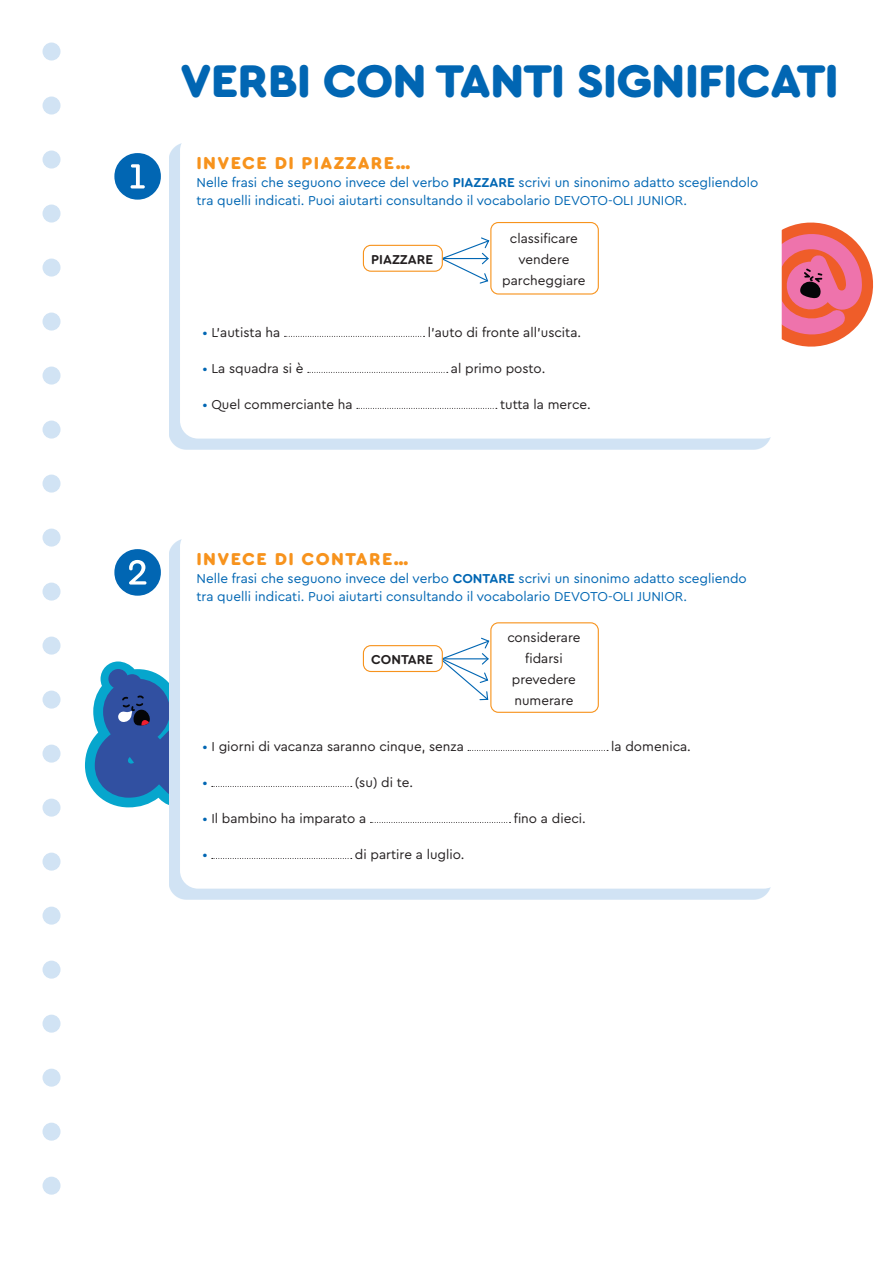
<style>
.page{position:relative;width:893px;height:1263px;background:#fff}
.page>*{position:absolute;margin:0;border:0;box-sizing:border-box;transform-origin:0 0}
.Numerone{font:54px "Cera Round Pro";color:#0166b3}
.Titolo{font:900 48px "Cera Round Pro";letter-spacing:-.02em;color:#0166b3}
.Sottotitolo{font:900 18px "Cera Round Pro";letter-spacing:.075em;color:#f7931d}
.Testo{font:13.5px/18px "Cera Round Pro";color:#0166b3}
.Tabella_-_testo{font:13.5px "Cera Round Pro";color:#231f20}
.Tabella_-_testo-2{font:700 13.5px "Cera Round Pro";color:#231f20}
.Tabella_-_testo-3{font:13.5px "Cera Round Pro";color:#0166b3}
.s1{font-weight:700}
.s2{color:#0166b3}
</style>
<div class="page">
<svg style="left:782px;top:222px;width:92px;height:125px"></svg>
<svg style="left:85px;top:661px;width:84px;height:146px"></svg>
<div style="left:43px;top:97px;width:18px;height:18px;background:#d1e3f4;border-radius:50%"></div>
<div style="left:43px;top:43px;width:18px;height:18px;background:#d1e3f4;border-radius:50%"></div>
<div style="left:43px;top:151px;width:18px;height:18px;background:#d1e3f4;border-radius:50%"></div>
<div style="left:43px;top:205px;width:18px;height:18px;background:#d1e3f4;border-radius:50%"></div>
<div style="left:43px;top:259px;width:18px;height:18px;background:#d1e3f4;border-radius:50%"></div>
<div style="left:43px;top:313px;width:18px;height:18px;background:#d1e3f4;border-radius:50%"></div>
<div style="left:43px;top:367px;width:18px;height:18px;background:#d1e3f4;border-radius:50%"></div>
<div style="left:43px;top:421px;width:18px;height:18px;background:#d1e3f4;border-radius:50%"></div>
<div style="left:43px;top:475px;width:18px;height:18px;background:#d1e3f4;border-radius:50%"></div>
<div style="left:43px;top:529px;width:18px;height:18px;background:#d1e3f4;border-radius:50%"></div>
<div style="left:43px;top:583px;width:18px;height:18px;background:#d1e3f4;border-radius:50%"></div>
<div style="left:43px;top:637px;width:18px;height:18px;background:#d1e3f4;border-radius:50%"></div>
<div style="left:43px;top:691px;width:18px;height:18px;background:#d1e3f4;border-radius:50%"></div>
<div style="left:43px;top:745px;width:18px;height:18px;background:#d1e3f4;border-radius:50%"></div>
<div style="left:43px;top:799px;width:18px;height:18px;background:#d1e3f4;border-radius:50%"></div>
<div style="left:43px;top:853px;width:18px;height:18px;background:#d1e3f4;border-radius:50%"></div>
<div style="left:43px;top:907px;width:18px;height:18px;background:#d1e3f4;border-radius:50%"></div>
<div style="left:43px;top:961px;width:18px;height:18px;background:#d1e3f4;border-radius:50%"></div>
<div style="left:43px;top:1015px;width:18px;height:18px;background:#d1e3f4;border-radius:50%"></div>
<div style="left:43px;top:1069px;width:18px;height:18px;background:#d1e3f4;border-radius:50%"></div>
<div style="left:43px;top:1123px;width:18px;height:18px;background:#d1e3f4;border-radius:50%"></div>
<div style="left:43px;top:1177px;width:18px;height:18px;background:#d1e3f4;border-radius:50%"></div>
<div style="left:169px;top:143px;width:602px;height:306px;background:#d1e3f4"></div>
<div style="left:180px;top:133px;width:602px;height:306px;background:#fff;border-radius:18px"></div>
<svg style="left:284px;top:336px;width:141px;height:1px"></svg>
<svg style="left:308px;top:372px;width:140px;height:1px"></svg>
<svg style="left:357px;top:408px;width:140px;height:1px"></svg>
<div style="left:490px;top:222px;width:109px;height:73px;border:1px solid #f7931d;border-radius:7px"></div>
<svg style="left:436px;top:237px;width:54px;height:47px"></svg>
<div style="left:363px;top:245px;width:79px;height:26px;background:#fff;border-radius:8px"></div>
<div style="left:363px;top:245px;width:80px;height:27px;border:1px solid #f7931d;border-radius:8px"></div>
<div style="left:169px;top:539px;width:602px;height:360px;background:#d1e3f4"></div>
<div style="left:180px;top:529px;width:602px;height:360px;background:#fff;border-radius:18px"></div>
<svg style="left:468px;top:750px;width:140px;height:1px"></svg>
<svg style="left:212px;top:786px;width:140px;height:1px"></svg>
<svg style="left:370px;top:822px;width:140px;height:1px"></svg>
<svg style="left:212px;top:858px;width:140px;height:1px"></svg>
<div style="left:490px;top:622px;width:109px;height:91px;border:1px solid #f7931d;border-radius:7px"></div>
<svg style="left:438px;top:637px;width:52px;height:64px"></svg>
<div style="left:363px;top:646px;width:79px;height:25px;background:#fff;border-radius:8px"></div>
<div style="left:363px;top:645px;width:80px;height:27px;border:1px solid #f7931d;border-radius:8px"></div>
<p class="Titolo" style="left:180px;top:46px;width:660px">VERBI CON TANTI SIGNIFICATI</p>
<p class="Numerone" style="left:111px;top:139px;width:54px">❶</p>
<p class="Sottotitolo" style="left:196px;top:150px;width:215px">INVECE DI PIAZZARE…</p>
<p class="Testo" style="left:196px;top:172px;width:563px">Nelle frasi che seguono invece del verbo <span class="s1">PIAZZARE</span> scrivi un sinonimo adatto scegliendolo tra quelli indicati. Puoi aiutarti consultando il vocabolario DEVOTO-OLI JUNIOR.</p>
<p class="Tabella_-_testo-2" style="left:371px;top:250px;width:63px">PIAZZARE</p>
<p class="Tabella_-_testo" style="left:510px;top:229px;width:70px">classificare</p>
<p class="Tabella_-_testo" style="left:518px;top:250px;width:53px">vendere</p>
<p class="Tabella_-_testo" style="left:502px;top:271px;width:85px">parcheggiare</p>
<p class="Tabella_-_testo" style="left:202px;top:323px;width:79px"><span class="s2">•</span> L’autista ha</p>
<p class="Tabella_-_testo" style="left:428px;top:323px;width:155px">l’auto di fronte all’uscita.</p>
<p class="Tabella_-_testo" style="left:202px;top:359px;width:103px"><span class="s2">•</span> La squadra si è</p>
<p class="Tabella_-_testo" style="left:451px;top:359px;width:96px">al primo posto.</p>
<p class="Tabella_-_testo" style="left:202px;top:395px;width:152px"><span class="s2">•</span> Quel commerciante ha</p>
<p class="Tabella_-_testo" style="left:500px;top:395px;width:92px">tutta la merce.</p>
<p class="Numerone" style="left:111px;top:535px;width:54px">❷</p>
<p class="Sottotitolo" style="left:196px;top:546px;width:214px">INVECE DI CONTARE…</p>
<p class="Testo" style="left:196px;top:568px;width:552px">Nelle frasi che seguono invece del verbo <span class="s1">CONTARE</span> scrivi un sinonimo adatto scegliendo tra quelli indicati. Puoi aiutarti consultando il vocabolario DEVOTO-OLI JUNIOR.</p>
<p class="Tabella_-_testo-2" style="left:371px;top:650px;width:63px">CONTARE</p>
<p class="Tabella_-_testo" style="left:507px;top:628px;width:75px">considerare</p>
<p class="Tabella_-_testo" style="left:525px;top:649px;width:39px">fidarsi</p>
<p class="Tabella_-_testo" style="left:512px;top:670px;width:66px">prevedere</p>
<p class="Tabella_-_testo" style="left:514px;top:691px;width:61px">numerare</p>
<p class="Tabella_-_testo" style="left:202px;top:737px;width:263px"><span class="s2">•</span> I giorni di vacanza saranno cinque, senza</p>
<p class="Tabella_-_testo" style="left:611px;top:737px;width:81px">la domenica.</p>
<p class="Tabella_-_testo-3" style="left:202px;top:773px;width:7px">•</p>
<p class="Tabella_-_testo" style="left:355px;top:773px;width:60px">(su) di te.</p>
<p class="Tabella_-_testo" style="left:202px;top:809px;width:165px"><span class="s2">•</span> Il bambino ha imparato a</p>
<p class="Tabella_-_testo" style="left:514px;top:809px;width:74px">fino a dieci.</p>
<p class="Tabella_-_testo-3" style="left:202px;top:845px;width:7px">•</p>
<p class="Tabella_-_testo" style="left:355px;top:845px;width:111px">di partire a luglio.</p>
</div>
